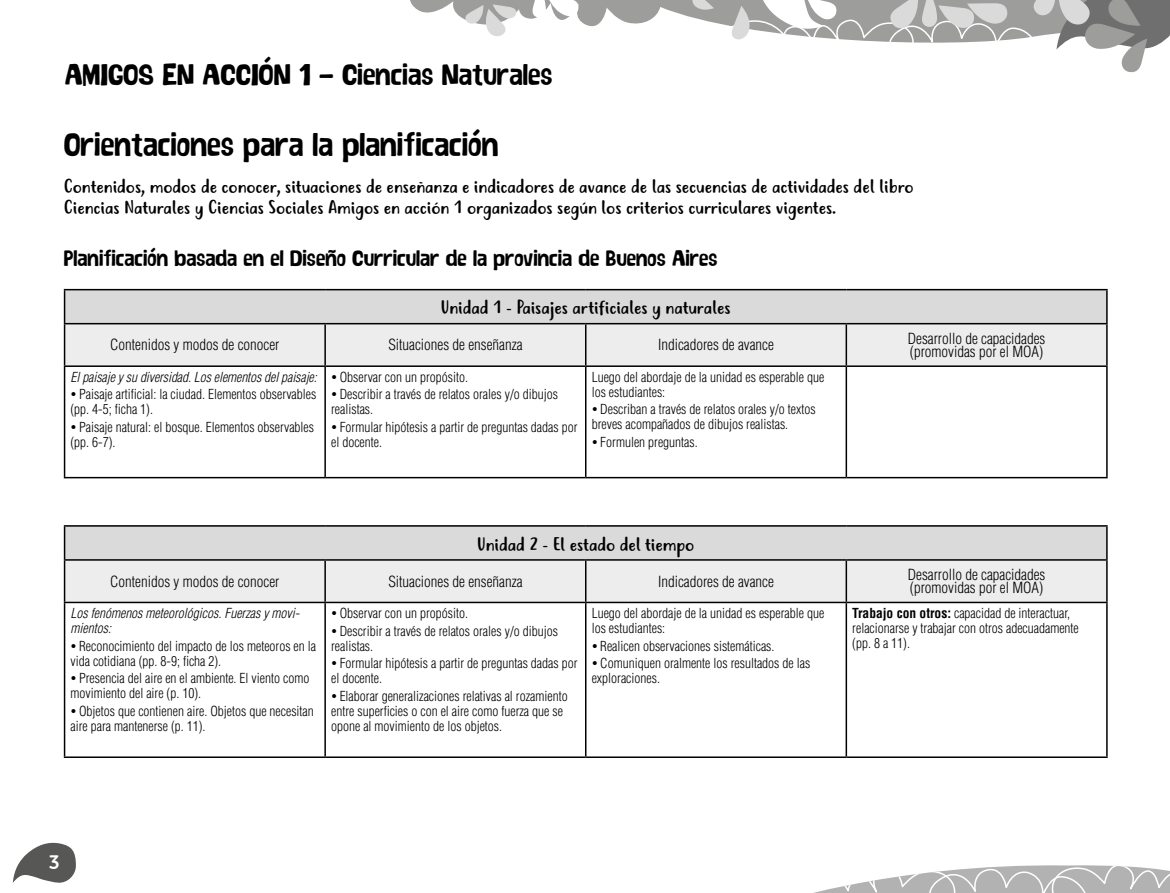
<style>
.page{position:relative;width:1170px;height:893px;background:#fff}
.page>*{position:absolute;margin:0;border:0;box-sizing:border-box;transform-origin:0 0}
.t1{font:33px "Bosque Tinta";color:#000}
.t2{font:30px "Bosque Tinta";color:#000}
.t3{font:22.5px "Bosque Tinta";color:#000}
.t4{font:19.5px "Museo Sans Rounded 700";color:#fff}
.t5{font:18px/21px "Justtellmewhat";color:#000}
.t6{font:300 condensed 15px/13.5px "Helvetica LT Std";color:#000}
.t7{font:300 condensed 13.5px/15px "Helvetica LT Std";color:#000}
.t8{font:italic 300 condensed 13.5px/15px "Helvetica LT Std";color:#000}
.s1{font-weight:700}
</style>
<div class="page">
<svg style="left:13px;top:842px;width:63px;height:41px"></svg>
<svg style="left:813px;top:865px;width:356px;height:28px"></svg>
<svg style="left:410px;top:0;width:759px;height:73px"></svg>
<div style="left:65px;top:290px;width:1041px;height:34px;background:#dadada"></div>
<div style="left:65px;top:324px;width:1041px;height:41px;background:#ededed"></div>
<hr style="left:64px;top:289px;width:261px;height:1px;background:#000">
<hr style="left:64px;top:290px;width:1px;height:33px;background:#000">
<hr style="left:325px;top:289px;width:260px;height:1px;background:#000">
<hr style="left:585px;top:289px;width:261px;height:1px;background:#000">
<hr style="left:846px;top:289px;width:261px;height:1px;background:#000">
<hr style="left:1106px;top:290px;width:1px;height:33px;background:#000">
<hr style="left:64px;top:323px;width:261px;height:1px;background:#000">
<hr style="left:64px;top:324px;width:1px;height:41px;background:#000">
<hr style="left:325px;top:323px;width:260px;height:1px;background:#000">
<hr style="left:324px;top:324px;width:2px;height:41px;background:#000">
<hr style="left:585px;top:323px;width:261px;height:1px;background:#000">
<hr style="left:585px;top:324px;width:1px;height:41px;background:#000">
<hr style="left:846px;top:323px;width:261px;height:1px;background:#000">
<hr style="left:845px;top:324px;width:2px;height:41px;background:#000">
<hr style="left:1106px;top:324px;width:1px;height:41px;background:#000">
<hr style="left:64px;top:365px;width:261px;height:2px;background:#000">
<hr style="left:64px;top:367px;width:1px;height:110px;background:#000">
<hr style="left:325px;top:365px;width:260px;height:2px;background:#000">
<hr style="left:324px;top:367px;width:2px;height:110px;background:#000">
<hr style="left:585px;top:365px;width:261px;height:2px;background:#000">
<hr style="left:585px;top:367px;width:1px;height:110px;background:#000">
<hr style="left:846px;top:365px;width:261px;height:2px;background:#000">
<hr style="left:845px;top:367px;width:2px;height:110px;background:#000">
<hr style="left:1106px;top:367px;width:1px;height:110px;background:#000">
<hr style="left:64px;top:477px;width:261px;height:1px;background:#000">
<hr style="left:325px;top:477px;width:260px;height:1px;background:#000">
<hr style="left:585px;top:477px;width:261px;height:1px;background:#000">
<hr style="left:846px;top:477px;width:261px;height:1px;background:#000">
<div style="left:65px;top:526px;width:1041px;height:34px;background:#dadada"></div>
<div style="left:65px;top:561px;width:1041px;height:41px;background:#ededed"></div>
<hr style="left:64px;top:525px;width:261px;height:2px;background:#000">
<hr style="left:64px;top:527px;width:1px;height:32px;background:#000">
<hr style="left:325px;top:525px;width:260px;height:2px;background:#000">
<hr style="left:585px;top:525px;width:261px;height:2px;background:#000">
<hr style="left:846px;top:525px;width:261px;height:2px;background:#000">
<hr style="left:1106px;top:527px;width:1px;height:32px;background:#000">
<hr style="left:64px;top:559px;width:261px;height:2px;background:#000">
<hr style="left:64px;top:561px;width:1px;height:41px;background:#000">
<hr style="left:325px;top:559px;width:260px;height:2px;background:#000">
<hr style="left:324px;top:561px;width:2px;height:41px;background:#000">
<hr style="left:585px;top:559px;width:261px;height:2px;background:#000">
<hr style="left:585px;top:561px;width:1px;height:41px;background:#000">
<hr style="left:846px;top:559px;width:261px;height:2px;background:#000">
<hr style="left:845px;top:561px;width:2px;height:41px;background:#000">
<hr style="left:1106px;top:561px;width:1px;height:41px;background:#000">
<hr style="left:64px;top:602px;width:261px;height:1px;background:#000">
<hr style="left:64px;top:603px;width:1px;height:153px;background:#000">
<hr style="left:325px;top:602px;width:260px;height:1px;background:#000">
<hr style="left:324px;top:603px;width:2px;height:153px;background:#000">
<hr style="left:585px;top:602px;width:261px;height:1px;background:#000">
<hr style="left:585px;top:603px;width:1px;height:153px;background:#000">
<hr style="left:846px;top:602px;width:261px;height:1px;background:#000">
<hr style="left:845px;top:603px;width:2px;height:153px;background:#000">
<hr style="left:1106px;top:603px;width:1px;height:153px;background:#000">
<hr style="left:64px;top:756px;width:261px;height:2px;background:#000">
<hr style="left:325px;top:756px;width:260px;height:2px;background:#000">
<hr style="left:585px;top:756px;width:261px;height:2px;background:#000">
<hr style="left:846px;top:756px;width:261px;height:2px;background:#000">
<h2 class="t2" style="left:65px;top:51px;width:489px">AMIGOS EN ACCIÓN 1 - Ciencias Naturales</h2>
<h1 class="t1" style="left:64px;top:118px;width:436px">Orientaciones para la planificación</h1>
<p class="t5" style="left:64px;top:177px;width:851px">Contenidos, modos de conocer, situaciones de enseñanza e indicadores de avance de las secuencias de actividades del libro<br>Ciencias Naturales y Ciencias Sociales Amigos en acción 1 organizados según los criterios curriculares vigentes.</p>
<h3 class="t3" style="left:64px;top:240px;width:655px">Planificación basada en el Diseño Curricular de la provincia de Buenos Aires</h3>
<h3 class="t5" style="left:441px;top:299px;width:291px">Unidad 1 - Paisajes artificiales y naturales</h3>
<p class="t6" style="left:110px;top:338px;width:171px">Contenidos y modos de conocer</p>
<p class="t6" style="left:388px;top:338px;width:136px">Situaciones de enseñanza</p>
<p class="t6" style="left:658px;top:338px;width:117px">Indicadores de avance</p>
<p class="t6" style="left:907px;top:331px;width:139px">Desarrollo de capacidades (promovidas por el MOA)</p>
<p class="t8" style="left:71px;top:370px;width:248px">El paisaje y su diversidad. Los elementos del paisaje:</p>
<p class="t7" style="left:71px;top:387px;width:247px;text-indent:9px">Paisaje artificial: la ciudad. Elementos observables (pp. 4-5; ficha 1).</p>
<p class="t7" style="left:71px;top:419px;width:245px;text-indent:9px">Paisaje natural: el bosque. Elementos observables (pp. 6-7).</p>
<p class="t7" style="left:339px;top:368px;width:220px;line-height:17.5px">Observar con un propósito.<br>Describir a través de relatos orales y/o dibujos</p>
<p class="t7" style="left:339px;top:401px;width:239px;line-height:17.5px;text-indent:-9px">realistas.<br>Formular hipótesis a partir de preguntas dadas por</p>
<p class="t7" style="left:331px;top:434px;width:52px">el docente.</p>
<p class="t7" style="left:591px;top:369px;width:234px">Luego del abordaje de la unidad es esperable que los estudiantes:</p>
<p class="t7" style="left:591px;top:402px;width:225px;text-indent:9px">Describan a través de relatos orales y/o textos breves acompañados de dibujos realistas.</p>
<p class="t7" style="left:600px;top:434px;width:99px">Formulen preguntas.</p>
<h3 class="t5" style="left:477px;top:535px;width:219px">Unidad 2 - El estado del tiempo</h3>
<p class="t6" style="left:110px;top:574px;width:171px">Contenidos y modos de conocer</p>
<p class="t6" style="left:388px;top:574px;width:136px">Situaciones de enseñanza</p>
<p class="t6" style="left:658px;top:574px;width:117px">Indicadores de avance</p>
<p class="t6" style="left:907px;top:568px;width:139px">Desarrollo de capacidades (promovidas por el MOA)</p>
<p class="t8" style="left:71px;top:606px;width:231px">Los fenómenos meteorológicos. Fuerzas y movi&shy;mientos:</p>
<p class="t7" style="left:71px;top:638px;width:247px;text-indent:9px">Reconocimiento del impacto de los meteoros en la vida cotidiana (pp. 8-9; ficha 2).</p>
<p class="t7" style="left:71px;top:671px;width:240px;text-indent:9px">Presencia del aire en el ambiente. El viento como movimiento del aire (p. 10).</p>
<p class="t7" style="left:71px;top:703px;width:245px;text-indent:9px">Objetos que contienen aire. Objetos que necesitan aire para mantenerse (p. 11).</p>
<p class="t7" style="left:339px;top:604px;width:220px;line-height:17.5px">Observar con un propósito.<br>Describir a través de relatos orales y/o dibujos</p>
<p class="t7" style="left:339px;top:637px;width:239px;line-height:17.5px;text-indent:-9px">realistas.<br>Formular hipótesis a partir de preguntas dadas por</p>
<p class="t7" style="left:339px;top:669px;width:229px;line-height:17.5px;text-indent:-9px">el docente.<br>Elaborar generalizaciones relativas al rozamiento</p>
<p class="t7" style="left:331px;top:703px;width:233px">entre superficies o con el aire como fuerza que se opone al movimiento de los objetos.</p>
<p class="t7" style="left:591px;top:606px;width:234px">Luego del abordaje de la unidad es esperable que los estudiantes:</p>
<p class="t7" style="left:600px;top:637px;width:211px;line-height:17.5px">Realicen observaciones sistemáticas.<br>Comuniquen oralmente los resultados de las</p>
<p class="t7" style="left:591px;top:671px;width:70px">exploraciones.</p>
<p class="t7" style="left:852px;top:606px;width:228px"><span class="s1">Trabajo con otros:</span> capacidad de interactuar, relacionarse y trabajar con otros adecuadamente (pp. 8 a 11).</p>
<h3 class="t4" style="left:49px;top:851px;width:12px">3</h3>
</div>
